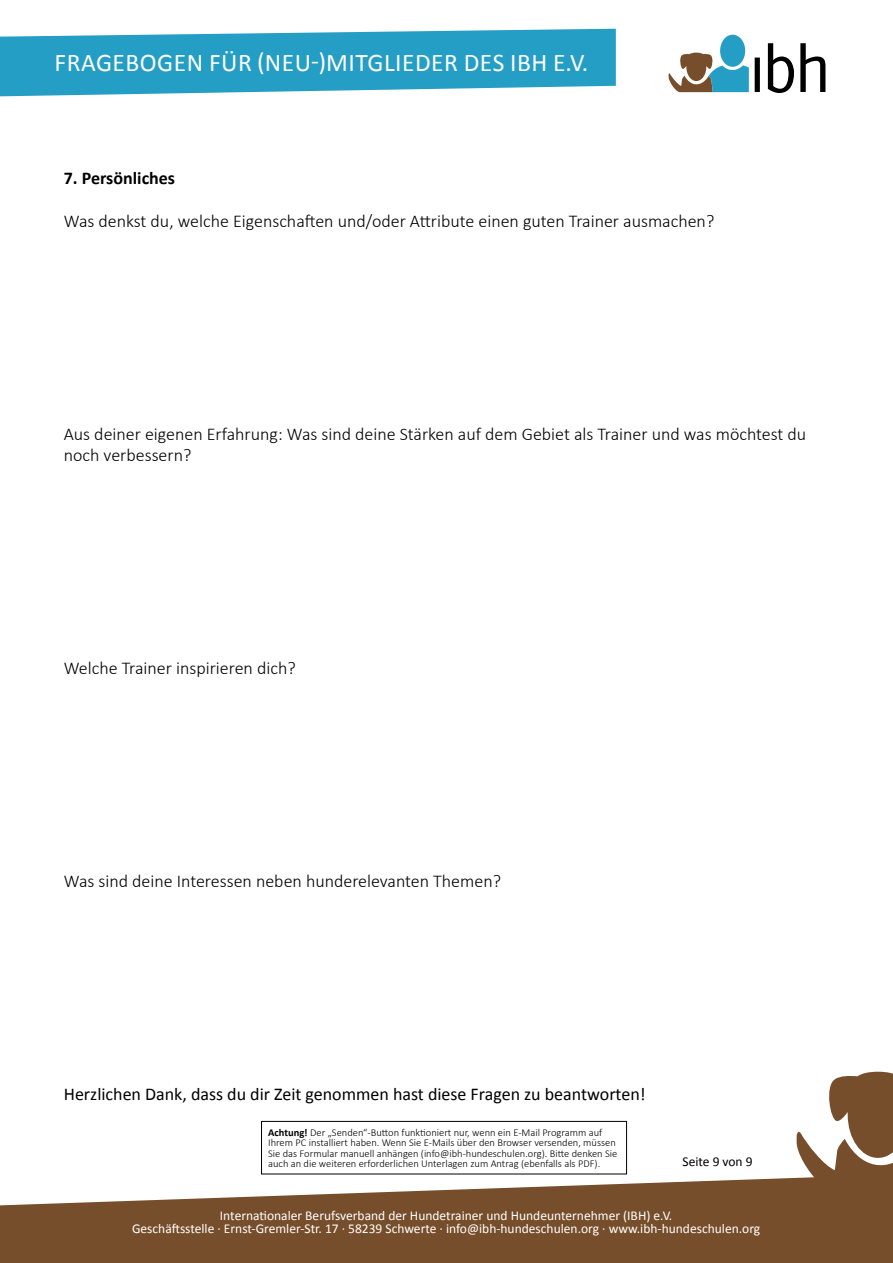
<style>
.page{position:relative;width:893px;height:1263px;background:#fff}
.page>*{position:absolute;margin:0;border:0;box-sizing:border-box;transform-origin:0 0}
.t1{font:25.5px "Calibri";letter-spacing:.02em;color:#fff}
.t2{font:300 18px/21.6px "Calibri";color:#000}
.t3{font:18px "Calibri";color:#000}
.t4{font:700 18px "Calibri";color:#000}
.t5{font:13.5px/13.5px "Calibri";color:#fff;text-align:center}
.t6{font:13.5px "Calibri";color:#000}
.t7{font:300 10.5px/10.5px "Calibri";color:#000}
.s1{font-weight:700}
</style>
<div class="page">
<svg style="left:0;top:1174px;width:893px;height:89px;fill:#774e2b"></svg>
<svg style="left:796px;top:1072px;width:97px;height:117px"></svg>
<svg style="left:668px;top:53px;width:81px;height:39px"></svg>
<div style="left:720px;top:35px;width:25px;height:32px;background:#259ec5;border-radius:50%"></div>
<svg style="left:755px;top:43px;width:70px;height:50px"></svg>
<svg style="left:0;top:29px;width:616px;height:68px;background:#43abcd"></svg>
<div style="left:261px;top:1121px;width:366px;height:53px;border:1px solid #000"></div>
<h1 class="t1" style="left:54px;top:45px;width:535px">FRAGEBOGEN FÜR (NEU-)MITGLIEDER DES IBH E.V.</h1>
<h2 class="t4" style="left:64px;top:165px;width:113px">7. Persönliches</h2>
<h2 class="t2" style="left:64px;top:210px;width:652px">Was denkst du, welche Eigenschaften und/oder Attribute einen guten Trainer ausmachen?</h2>
<h2 class="t2" style="left:64px;top:423px;width:744px">Aus deiner eigenen Erfahrung: Was sind deine Stärken auf dem Gebiet als Trainer und was möchtest du noch verbessern?</h2>
<h2 class="t2" style="left:64px;top:657px;width:233px">Welche Trainer inspirieren dich?</h2>
<h2 class="t2" style="left:64px;top:870px;width:439px">Was sind deine Interessen neben hunderelevanten Themen?</h2>
<h2 class="t3" style="left:64px;top:1082px;width:583px">Herzlichen Dank, dass du dir Zeit genommen hast diese Fragen zu beantworten!</h2>
<p class="t7" style="left:268px;top:1127px;width:351px"><span class="s1">Achtung!</span> Der „Senden“-Button funktioniert nur, wenn ein E-Mail Programm auf Ihrem PC installiert haben. Wenn Sie E-Mails über den Browser versenden, müssen Sie das Formular manuell anhängen (info@ibh-hundeschulen.org). Bitte denken Sie auch an die weiteren erforderlichen Unterlagen zum Antrag (ebenfalls als PDF).</p>
<p class="t6" style="left:682px;top:1152px;width:72px">Seite 9 von 9</p>
<p class="t5" style="left:132px;top:1208px;width:630px">Internationaler Berufsverband der Hundetrainer und Hundeunternehmer (IBH) e.V.<br>Geschäftsstelle · Ernst-Gremler-Str. 17 · 58239 Schwerte · info@ibh-hundeschulen.org · www.ibh-hundeschulen.org</p>
</div>
